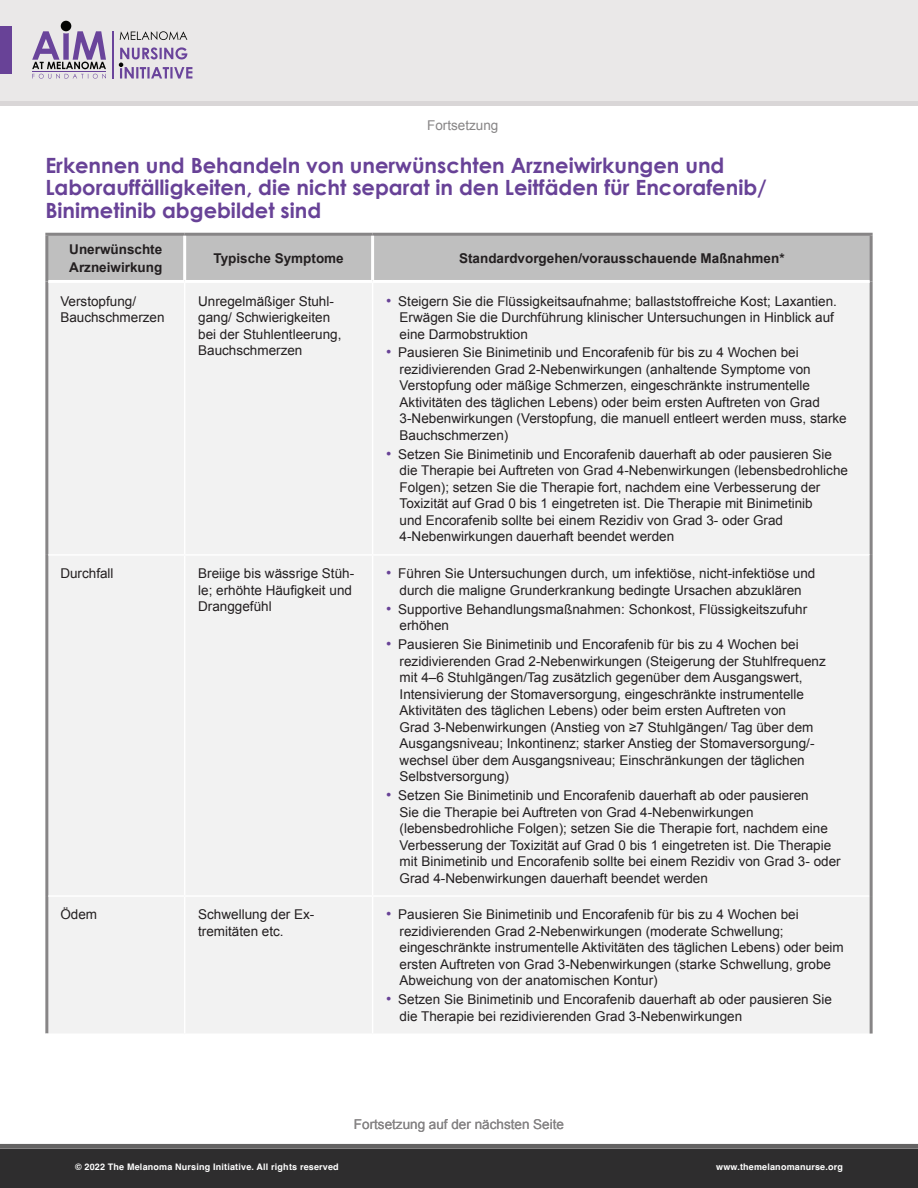
<style>
.page{position:relative;width:918px;height:1188px;background:#fff}
.page>*{position:absolute;margin:0;border:0;box-sizing:border-box;transform-origin:0 0}
.t1{font:700 21px/22.5px "Century Gothic";color:#684297}
.Table_Text_2__Append{font:13.5px/16.5px "Arial";color:#231f20}
.Colnum_Title{font:700 13.5px/18px "Arial";color:#231f20}
.t2{font:13.5px "Arial";color:#878586}
.t3{font:700 9px "Helvetica";letter-spacing:.02em;color:#fff}
.s1{font-size:15px;color:#684297}
</style>
<div class="page">
<div style="left:0;top:0;width:918px;height:101px;background:#eae8e8"></div>
<div style="left:0;top:101px;width:918px;height:5px;background:#d9d6d7"></div>
<div style="left:0;top:26px;width:12px;height:48px;background:#684297"></div>
<svg style="left:32px;top:31px;width:74px;height:48px"></svg>
<div style="left:61px;top:21px;width:10px;height:10px;background:#040503;border-radius:50%"></div>
<hr style="left:112px;top:31px;width:2px;height:48px;background:#6a449b">
<svg style="left:120px;top:31px;width:67px;height:9px"></svg>
<svg style="left:119px;top:47px;width:73px;height:32px"></svg>
<div style="left:0;top:1149px;width:918px;height:39px;background:#2e2d2e"></div>
<svg style="left:0;top:1144px;width:918px;height:5px;background:#6a6969"></svg>
<div style="left:48px;top:236px;width:822px;height:44px;background:#bfbfbf"></div>
<div style="left:48px;top:283px;width:822px;height:751px;background:#f2f2f2"></div>
<hr style="left:45px;top:281px;width:3px;height:274px;background:#878586">
<hr style="left:45px;top:236px;width:3px;height:45px;background:#878586">
<hr style="left:45px;top:555px;width:3px;height:341px;background:#878586">
<hr style="left:45px;top:233px;width:140px;height:3px;background:#878586">
<hr style="left:185px;top:233px;width:188px;height:3px;background:#878586">
<hr style="left:45px;top:896px;width:3px;height:138px;background:#878586">
<hr style="left:373px;top:233px;width:500px;height:3px;background:#878586">
<hr style="left:870px;top:236px;width:3px;height:45px;background:#878586">
<hr style="left:870px;top:281px;width:3px;height:274px;background:#878586">
<hr style="left:184px;top:283px;width:1px;height:271px;background:#fff">
<hr style="left:372px;top:283px;width:1px;height:271px;background:#fff">
<hr style="left:48px;top:554px;width:137px;height:2px;background:#fff">
<hr style="left:185px;top:554px;width:188px;height:2px;background:#fff">
<hr style="left:373px;top:554px;width:497px;height:2px;background:#fff">
<hr style="left:184px;top:556px;width:1px;height:339px;background:#fff">
<hr style="left:372px;top:556px;width:1px;height:339px;background:#fff">
<hr style="left:48px;top:895px;width:137px;height:2px;background:#fff">
<hr style="left:185px;top:895px;width:188px;height:2px;background:#fff">
<hr style="left:184px;top:897px;width:1px;height:137px;background:#fff">
<hr style="left:373px;top:895px;width:497px;height:2px;background:#fff">
<hr style="left:372px;top:897px;width:1px;height:137px;background:#fff">
<hr style="left:870px;top:555px;width:3px;height:341px;background:#878586">
<hr style="left:870px;top:896px;width:3px;height:138px;background:#878586">
<hr style="left:183px;top:236px;width:3px;height:44px;background:#fff">
<hr style="left:371px;top:236px;width:3px;height:44px;background:#fff">
<p class="t2" style="left:427px;top:117px;width:73px">Fortsetzung</p>
<p class="t1" style="left:45px;top:153px;width:723px">Erkennen und Behandeln von unerwünschten Arzneiwirkungen und<br>Laborauffälligkeiten, die nicht separat in den Leitfäden für Encorafenib/<br>Binimetinib abgebildet sind</p>
<p class="Colnum_Title" style="left:69px;top:240px;width:95px">Unerwünschte<br>Arzneiwirkung</p>
<p class="Colnum_Title" style="left:213px;top:249px;width:132px">Typische Symptome</p>
<p class="Colnum_Title" style="left:459px;top:249px;width:327px">Standardvorgehen/vorausschauende Maßnahmen*</p>
<p class="Table_Text_2__Append" style="left:60px;top:293px;width:106px">Verstopfung/<br>Bauchschmerzen</p>
<p class="Table_Text_2__Append" style="left:198px;top:293px;width:145px">Unregelmäßiger Stuhl&shy;gang/ Schwierigkeiten bei der Stuhlentleerung,<br>Bauchschmerzen</p>
<p class="Table_Text_2__Append" style="left:400px;top:293px;width:439px;text-indent:-14px"><span class="s1">•</span> Steigern Sie die Flüssigkeitsaufnahme; ballaststoffreiche Kost; Laxantien.<br>Erwägen Sie die Durchführung klinischer Untersuchungen in Hinblick auf eine Darmobstruktion</p>
<p class="Table_Text_2__Append" style="left:400px;top:345px;width:449px;text-indent:-14px"><span class="s1">•</span> Pausieren Sie Binimetinib und Encorafenib für bis zu 4 Wochen bei rezidivierenden Grad 2-Nebenwirkungen (anhaltende Symptome von Verstopfung oder mäßige Schmerzen, eingeschränkte instrumentelle Aktivitäten des täglichen Lebens) oder beim ersten Auftreten von Grad 3-Nebenwirkungen (Verstopfung, die manuell entleert werden muss, starke Bauchschmerzen)</p>
<p class="Table_Text_2__Append" style="left:400px;top:446px;width:450px;text-indent:-14px"><span class="s1">•</span> Setzen Sie Binimetinib und Encorafenib dauerhaft ab oder pausieren Sie die Therapie bei Auftreten von Grad 4-Nebenwirkungen (lebensbedrohliche Folgen); setzen Sie die Therapie fort, nachdem eine Verbesserung der Toxizität auf Grad 0 bis 1 eingetreten ist. Die Therapie mit Binimetinib<br>und Encorafenib sollte bei einem Rezidiv von Grad 3- oder Grad 4-Nebenwirkungen dauerhaft beendet werden</p>
<p class="Table_Text_2__Append" style="left:60px;top:565px;width:55px">Durchfall</p>
<p class="Table_Text_2__Append" style="left:198px;top:565px;width:158px">Breiige bis wässrige Stüh&shy;le; erhöhte Häufigkeit und<br>Dranggefühl</p>
<p class="Table_Text_2__Append" style="left:386px;top:565px;width:431px;text-align:center"><span class="s1">•</span> Führen Sie Untersuchungen durch, um infektiöse, nicht-infektiöse und durch die maligne Grunderkrankung bedingte Ursachen abzuklären</p>
<p class="Table_Text_2__Append" style="left:400px;top:601px;width:409px;text-indent:-14px"><span class="s1">•</span> Supportive Behandlungsmaßnahmen: Schonkost, Flüssigkeitszufuhr erhöhen</p>
<p class="Table_Text_2__Append" style="left:400px;top:636px;width:428px;text-indent:-14px"><span class="s1">•</span> Pausieren Sie Binimetinib und Encorafenib für bis zu 4 Wochen bei rezidivierenden Grad 2-Nebenwirkungen (Steigerung der Stuhlfrequenz mit 4–6 Stuhlgängen/Tag zusätzlich gegenüber dem Ausgangswert, Intensivierung der Stomaversorgung, eingeschränkte instrumentelle Aktivitäten des täglichen Lebens) oder beim ersten Auftreten von<br>Grad 3-Nebenwirkungen (Anstieg von ≥7 Stuhlgängen/ Tag über dem Ausgangsniveau; Inkontinenz; starker Anstieg der Stomaversorgung/- wechsel über dem Ausgangsniveau; Einschränkungen der täglichen Selbstversorgung)</p>
<p class="Table_Text_2__Append" style="left:400px;top:787px;width:443px;text-indent:-14px"><span class="s1">•</span> Setzen Sie Binimetinib und Encorafenib dauerhaft ab oder pausieren<br>Sie die Therapie bei Auftreten von Grad 4-Nebenwirkungen (lebensbedrohliche Folgen); setzen Sie die Therapie fort, nachdem eine Verbesserung der Toxizität auf Grad 0 bis 1 eingetreten ist. Die Therapie mit Binimetinib und Encorafenib sollte bei einem Rezidiv von Grad 3- oder Grad 4-Nebenwirkungen dauerhaft beendet werden</p>
<p class="Table_Text_2__Append" style="left:60px;top:907px;width:38px">Ödem</p>
<p class="Table_Text_2__Append" style="left:198px;top:907px;width:118px">Schwellung der Ex&shy;tremitäten etc.</p>
<p class="Table_Text_2__Append" style="left:400px;top:907px;width:446px;text-indent:-14px"><span class="s1">•</span> Pausieren Sie Binimetinib und Encorafenib für bis zu 4 Wochen bei rezidivierenden Grad 2-Nebenwirkungen (moderate Schwellung; eingeschränkte instrumentelle Aktivitäten des täglichen Lebens) oder beim ersten Auftreten von Grad 3-Nebenwirkungen (starke Schwellung, grobe Abweichung von der anatomischen Kontur)</p>
<p class="Table_Text_2__Append" style="left:400px;top:991px;width:434px;text-indent:-14px"><span class="s1">•</span> Setzen Sie Binimetinib und Encorafenib dauerhaft ab oder pausieren Sie die Therapie bei rezidivierenden Grad 3-Nebenwirkungen</p>
<p class="t2" style="left:354px;top:1115px;width:212px">Fortsetzung auf der nächsten Seite</p>
<p class="t3" style="left:75px;top:1161px;width:265px">© 2022 The Melanoma Nursing Initiative. All rights reserved</p>
<p class="t3" style="left:716px;top:1161px;width:128px">www.themelanomanurse.org</p>
</div>
